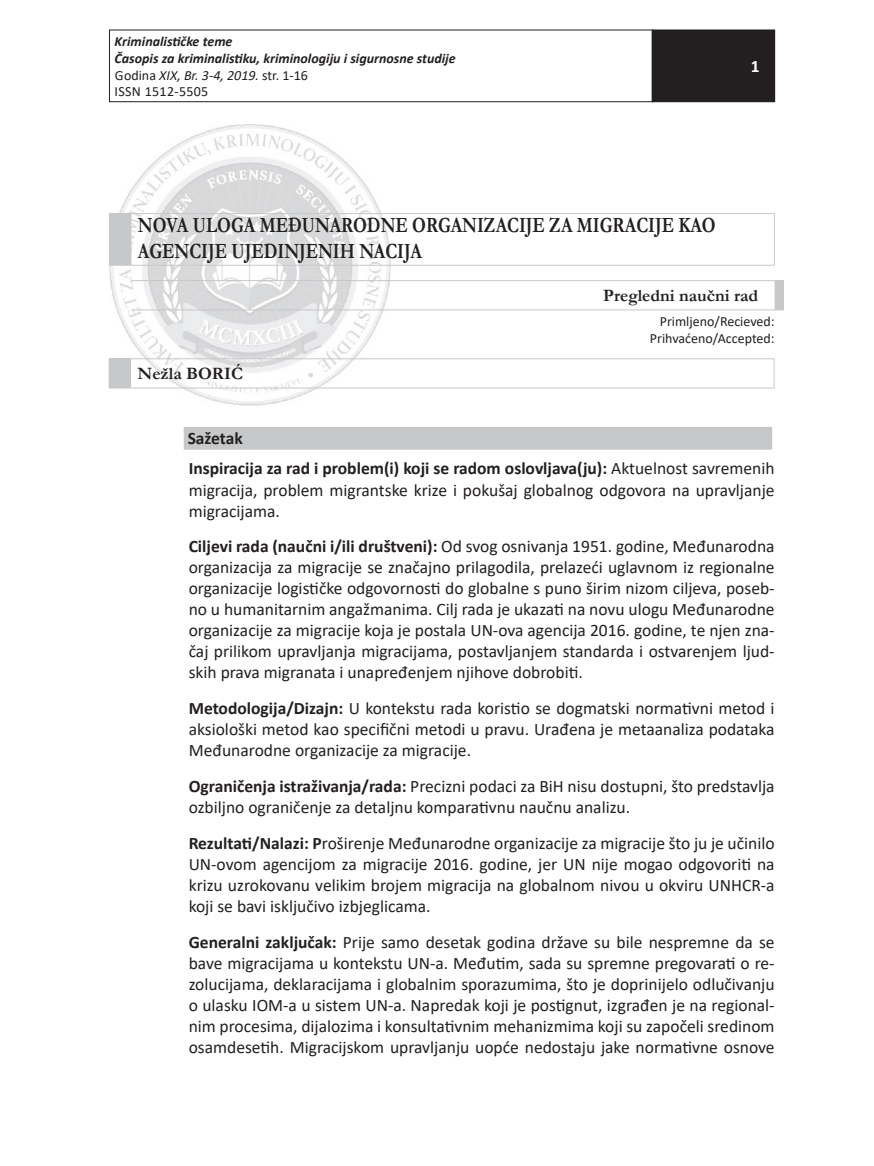
<style>
.page{position:relative;width:874px;height:1166px;background:#fff}
.page>*{position:absolute;margin:0;border:0;box-sizing:border-box;transform-origin:0 0}
.t1{font:700 21.88px/26.2px "Garamond";color:#231f20;scale:.8 1}
.t2{font:17.5px/21px "Calibri";color:#231f20;text-align:justify}
.t3{font:700 17.5px "Garamond";color:#231f20}
.t4{font:700 17.5px "Calibri";letter-spacing:-.005em;color:#231f20}
.t5{font:700 17.5px "Calibri";color:#fff}
.t6{font:italic 700 14px "Calibri";color:#231f20}
.t7{font:14px "Calibri";color:#231f20}
.t8{font:italic 14px "Calibri";color:#231f20}
.t9{font:14px "Calibri";letter-spacing:.02em;color:#231f20}
.s1{font-style:normal}
.s2{font-weight:700}
</style>
<div class="page">
<div style="left:109px;top:30px;width:543px;height:72px;border:1px solid #231f20"></div>
<div style="left:651px;top:30px;width:123px;height:72px;background:#231f20"></div>
<img style="left:109px;top:124px;width:282px;height:282px">
<div style="left:184px;top:427px;width:587px;height:23px;background:#c7c8ca"></div>
<hr style="left:131px;top:280px;width:643px;height:1px;background:#c7c8ca">
<hr style="left:131px;top:310px;width:643px;height:1px;background:#c7c8ca">
<svg style="left:774px;top:280px;width:9px;height:31px"></svg>
<div style="left:109px;top:214px;width:22px;height:51px;background:#c7c8ca"></div>
<svg style="left:109px;top:213px;width:22px;height:1px"></svg>
<hr style="left:131px;top:213px;width:643px;height:1px;background:#c7c8ca">
<hr style="left:131px;top:214px;width:1px;height:51px;background:#c7c8ca">
<hr style="left:773px;top:214px;width:1px;height:51px;background:#c7c8ca">
<svg style="left:109px;top:265px;width:22px;height:1px"></svg>
<hr style="left:131px;top:265px;width:643px;height:1px;background:#c7c8ca">
<hr style="left:130px;top:358px;width:644px;height:1px;background:#c7c8ca">
<svg style="left:773px;top:359px;width:1px;height:29px"></svg>
<svg style="left:109px;top:358px;width:22px;height:31px"></svg>
<hr style="left:130px;top:388px;width:644px;height:1px;background:#c7c8ca">
<p class="t6" style="left:115px;top:31px;width:119px">Kriminalističke teme</p>
<p class="t6" style="left:115px;top:48px;width:342px">Časopis za kriminalistiku, kriminologiju i sigurnosne studije</p>
<p class="t8" style="left:115px;top:65px;width:194px"><span class="s1">Godina</span> XIX, Br. 3-4, 2019. <span class="s1">str. 1-16</span></p>
<p class="t9" style="left:115px;top:82px;width:95px">ISSN 1512-5505</p>
<p class="t5" style="left:750px;top:54px;width:10px">1</p>
<p class="t1" style="left:138px;top:212px;width:723px">NOVA ULOGA MEĐUNARODNE ORGANIZACIJE ZA MIGRACIJE KAO<br>AGENCIJE UJEDINJENIH NACIJA</p>
<p class="t3" style="left:603px;top:283px;width:156px">Pregledni naučni rad</p>
<p class="t3" style="left:137px;top:362px;width:107px">Nežla BORIĆ</p>
<p class="t7" style="left:659px;top:312px;width:116px">Primljeno/Recieved:</p>
<p class="t7" style="left:649px;top:329px;width:126px">Prihvaćeno/Accepted:</p>
<p class="t4" style="left:187px;top:425px;width:57px">Sažetak</p>
<p class="t2" style="left:189px;top:458px;width:587px"><span class="s2">Inspiracija za rad i problem(i) koji se radom oslovljava(ju):</span> Aktuelnost savremenih migracija, problem migrantske krize i pokušaj globalnog odgovora na upravljanje migracijama.</p>
<p class="t2" style="left:189px;top:536px;width:587px"><span class="s2">Ciljevi rada (naučni i/ili društveni):</span> Od svog osnivanja 1951. godine, Međunarodna organizacija za migracije se značajno prilagodila, prelazeći uglavnom iz regionalne organizacije logističke odgovornosti do globalne s puno širim nizom ciljeva, poseb&shy;no u humanitarnim angažmanima. Cilj rada je ukazati na novu ulogu Međunarodne organizacije za migracije koja je postala UN-ova agencija 2016. godine, te njen zna&shy;čaj prilikom upravljanja migracijama, postavljanjem standarda i ostvarenjem ljud&shy;skih prava migranata i unapređenjem njihove dobrobiti.</p>
<p class="t2" style="left:189px;top:697px;width:587px"><span class="s2">Metodologija/Dizajn:</span> U kontekstu rada koristio se dogmatski normativni metod i aksiološki metod kao specifični metodi u pravu. Urađena je metaanaliza podataka Međunarodne organizacije za migracije.</p>
<p class="t2" style="left:189px;top:775px;width:587px"><span class="s2">Ograničenja istraživanja/rada:</span> Precizni podaci za BiH nisu dostupni, što predstavlja ozbiljno ograničenje za detaljnu komparativnu naučnu analizu.</p>
<p class="t2" style="left:189px;top:832px;width:587px"><span class="s2">Rezultati/Nalazi: P</span>roširenje Međunarodne organizacije za migracije što ju je učinilo UN-ovom agencijom za migracije 2016. godine, jer UN nije mogao odgovoriti na krizu uzrokovanu velikim brojem migracija na globalnom nivou u okviru UNHCR-a koji se bavi isključivo izbjeglicama.</p>
<p class="t2" style="left:189px;top:931px;width:587px"><span class="s2">Generalni zaključak:</span> Prije samo desetak godina države su bile nespremne da se bave migracijama u kontekstu UN-a. Međutim, sada su spremne pregovarati o re&shy;zolucijama, deklaracijama i globalnim sporazumima, što je doprinijelo odlučivanju o ulasku IOM-a u sistem UN-a. Napredak koji je postignut, izgrađen je na regional&shy;nim procesima, dijalozima i konsultativnim mehanizmima koji su započeli sredinom osamdesetih. Migracijskom upravljanju uopće nedostaju jake normativne osnove</p>
</div>
